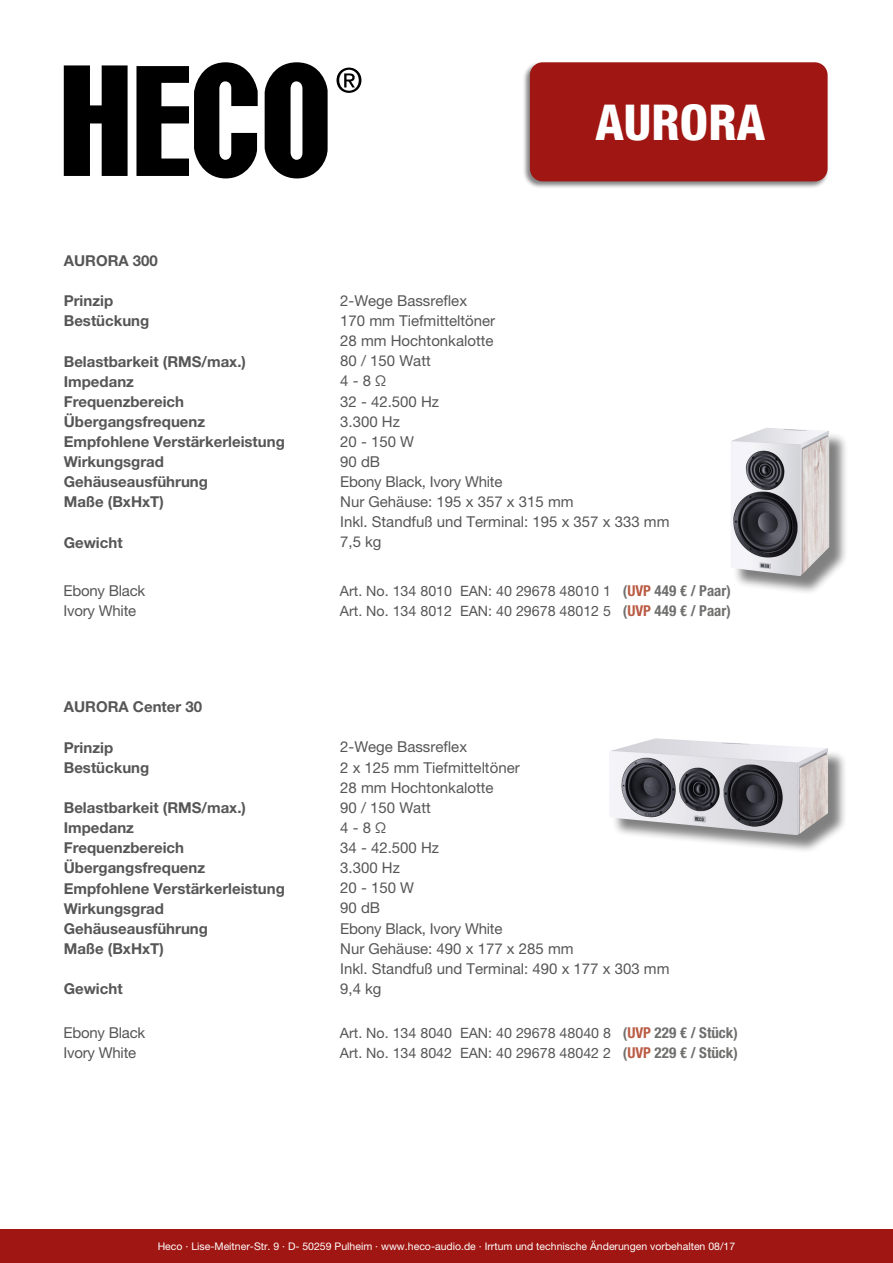
<style>
.page{position:relative;width:893px;height:1263px;background:#fff}
.page>*{position:absolute;margin:0;border:0;box-sizing:border-box;transform-origin:0 0}
.t1{font:800 condensed 49.5px "Helvetica Neue LT Pro";color:#fff}
.t2{font:15px "Helvetica Neue LT Pro";color:#565656}
.t3{font:700 15px "Helvetica Neue LT Pro";color:#565656}
.t4{font:14.25px "Helvetica Neue LT Pro";color:#565656}
.t5{font:10.5px "Helvetica Neue LT Pro";color:#fff}
.s1{font-weight:700;font-stretch:condensed;font-size:15px;color:#6f6f6e}
.s2{font-weight:700;font-stretch:condensed;font-size:15px;color:#ba5b44}
</style>
<div class="page">
<svg style="left:64px;top:65px;width:64px;height:111px;background:#292929"></svg>
<svg style="left:136px;top:62px;width:122px;height:116px"></svg>
<svg style="left:336px;top:68px;width:25px;height:25px"></svg>
<svg style="left:265px;top:62px;width:63px;height:116px"></svg>
<div style="left:523px;top:61px;width:306px;height:128px;background:#000;opacity:.5"></div>
<div style="left:530px;top:62px;width:298px;height:119px;background:#9f1612;border-radius:13px"></div>
<div style="left:0;top:1229px;width:893px;height:34px;background:#9f1612"></div>
<div style="left:733px;top:430px;width:115px;height:165px;background:#000;opacity:.5"></div>
<img style="left:731px;top:428px;width:98px;height:148px">
<div style="left:611px;top:741px;width:236px;height:113px;background:#000;opacity:.5"></div>
<img style="left:609px;top:738px;width:219px;height:97px">
<p class="t3" style="left:64px;top:251px;width:96px">AURORA 300</p>
<p class="t3" style="left:64px;top:291px;width:51px">Prinzip</p>
<p class="t3" style="left:64px;top:312px;width:87px">Bestückung</p>
<p class="t3" style="left:64px;top:352px;width:184px">Belastbarkeit (RMS/max.)</p>
<p class="t3" style="left:64px;top:372px;width:72px">Impedanz</p>
<p class="t3" style="left:64px;top:392px;width:122px">Frequenzbereich</p>
<p class="t3" style="left:64px;top:412px;width:143px">Übergangsfrequenz</p>
<p class="t3" style="left:64px;top:432px;width:223px">Empfohlene Verstärkerleistung</p>
<p class="t3" style="left:64px;top:452px;width:102px">Wirkungsgrad</p>
<p class="t3" style="left:64px;top:473px;width:146px">Gehäuseausführung</p>
<p class="t3" style="left:64px;top:493px;width:101px">Maße (BxHxT)</p>
<p class="t3" style="left:64px;top:533px;width:60px">Gewicht</p>
<h1 class="t1" style="left:596px;top:92px;width:171px">AURORA</h1>
<p class="t2" style="left:340px;top:292px;width:128px">2-Wege Bassreflex</p>
<p class="t2" style="left:340px;top:312px;width:157px">170 mm Tiefmitteltöner</p>
<p class="t2" style="left:340px;top:332px;width:155px">28 mm Hochtonkalotte</p>
<p class="t2" style="left:340px;top:352px;width:92px">80 / 150 Watt</p>
<p class="t2" style="left:340px;top:372px;width:48px">4 - 8 Ω</p>
<p class="t2" style="left:340px;top:392px;width:100px">32 - 42.500 Hz</p>
<p class="t2" style="left:340px;top:412px;width:61px">3.300 Hz</p>
<p class="t2" style="left:340px;top:432px;width:75px">20 - 150 W</p>
<p class="t2" style="left:340px;top:453px;width:42px">90 dB</p>
<p class="t2" style="left:340px;top:473px;width:164px">Ebony Black, Ivory White</p>
<p class="t2" style="left:340px;top:493px;width:235px">Nur Gehäuse: 195 x 357 x 315 mm</p>
<p class="t2" style="left:340px;top:513px;width:331px">Inkl. Standfuß und Terminal: 195 x 357 x 333 mm</p>
<p class="t2" style="left:340px;top:533px;width:43px">7,5 kg</p>
<p class="t2" style="left:63px;top:582px;width:83px">Ebony Black</p>
<p class="t4" style="left:340px;top:582px;width:392px">Art. No. 134 8010 EAN: 40 29678 48010 1 <span class="s1">(</span><span class="s2">UVP</span> <span class="s1">449 € / Paar)</span></p>
<p class="t2" style="left:63px;top:602px;width:74px">Ivory White</p>
<p class="t4" style="left:340px;top:602px;width:392px">Art. No. 134 8012 EAN: 40 29678 48012 5 <span class="s1">(</span><span class="s2">UVP</span> <span class="s1">449 € / Paar)</span></p>
<p class="t3" style="left:64px;top:698px;width:140px">AURORA Center 30</p>
<p class="t3" style="left:64px;top:738px;width:51px">Prinzip</p>
<p class="t3" style="left:64px;top:758px;width:87px">Bestückung</p>
<p class="t3" style="left:64px;top:798px;width:184px">Belastbarkeit (RMS/max.)</p>
<p class="t3" style="left:64px;top:818px;width:72px">Impedanz</p>
<p class="t3" style="left:64px;top:839px;width:122px">Frequenzbereich</p>
<p class="t3" style="left:64px;top:859px;width:143px">Übergangsfrequenz</p>
<p class="t3" style="left:64px;top:879px;width:223px">Empfohlene Verstärkerleistung</p>
<p class="t3" style="left:64px;top:899px;width:102px">Wirkungsgrad</p>
<p class="t3" style="left:64px;top:919px;width:146px">Gehäuseausführung</p>
<p class="t3" style="left:64px;top:939px;width:101px">Maße (BxHxT)</p>
<p class="t3" style="left:64px;top:979px;width:60px">Gewicht</p>
<p class="t2" style="left:340px;top:738px;width:128px">2-Wege Bassreflex</p>
<p class="t2" style="left:340px;top:758px;width:181px">2 x 125 mm Tiefmitteltöner</p>
<p class="t2" style="left:340px;top:778px;width:155px">28 mm Hochtonkalotte</p>
<p class="t2" style="left:340px;top:798px;width:92px">90 / 150 Watt</p>
<p class="t2" style="left:340px;top:819px;width:48px">4 - 8 Ω</p>
<p class="t2" style="left:340px;top:839px;width:100px">34 - 42.500 Hz</p>
<p class="t2" style="left:340px;top:859px;width:61px">3.300 Hz</p>
<p class="t2" style="left:340px;top:879px;width:75px">20 - 150 W</p>
<p class="t2" style="left:340px;top:899px;width:42px">90 dB</p>
<p class="t2" style="left:340px;top:919px;width:164px">Ebony Black, Ivory White</p>
<p class="t2" style="left:340px;top:939px;width:235px">Nur Gehäuse: 490 x 177 x 285 mm</p>
<p class="t2" style="left:340px;top:959px;width:331px">Inkl. Standfuß und Terminal: 490 x 177 x 303 mm</p>
<p class="t2" style="left:340px;top:980px;width:43px">9,4 kg</p>
<p class="t2" style="left:63px;top:1023px;width:83px">Ebony Black</p>
<p class="t4" style="left:340px;top:1024px;width:399px">Art. No. 134 8040 EAN: 40 29678 48040 8 <span class="s1">(</span><span class="s2">UVP</span> <span class="s1">229 € / Stück)</span></p>
<p class="t2" style="left:63px;top:1043px;width:74px">Ivory White</p>
<p class="t4" style="left:340px;top:1044px;width:399px">Art. No. 134 8042 EAN: 40 29678 48042 2 <span class="s1">(</span><span class="s2">UVP</span> <span class="s1">229 € / Stück)</span></p>
<p class="t5" style="left:158px;top:1240px;width:579px">Heco · Lise-Meitner-Str. 9 · D- 50259 Pulheim · www.heco-audio.de · Irrtum und technische Änderungen vorbehalten 08/17</p>
</div>
